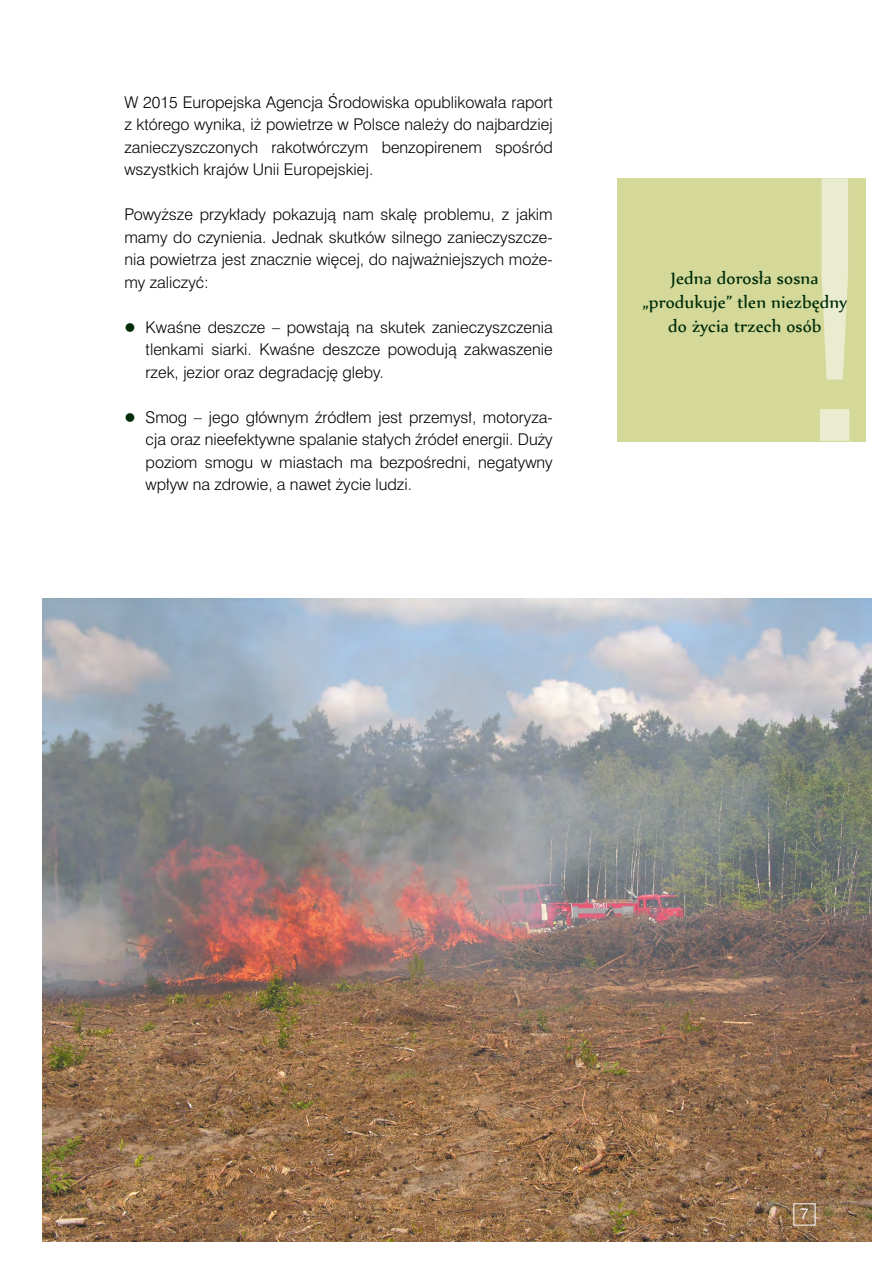
<style>
.page{position:relative;width:893px;height:1263px;background:#fff}
.page>*{position:absolute;margin:0;border:0;box-sizing:border-box;transform-origin:0 0}
.t1{font:331.5px "Swis 721 Lt Ex PL";color:#eaeccf}
.t2{font:20.25px/24px "Nyala";letter-spacing:.01em;color:#002d0a;text-align:center}
.t3{font:15px/22.5px "Swis 721 Lt PL";color:#000;text-align:justify}
.t4{font:13.5px "Swis 721 Lt Ex PL";color:#fff}
.s1{color:#002d0a}
</style>
<div class="page">
<div style="left:617px;top:178px;width:249px;height:264px;background:#d4d99a"></div>
<img style="left:43px;top:598px;width:829px;height:644px">
<p class="t3" style="left:124px;top:91px;width:430px">W 2015 Europejska Agencja Środowiska opublikowała raport z którego wynika, iż powietrze w Polsce należy do najbardziej zanieczyszczonych rakotwórczym benzopirenem spośród wszystkich krajów Unii Europejskiej.</p>
<p class="t3" style="left:124px;top:203px;width:430px">Powyższe przykłady pokazują nam skalę problemu, z jakim mamy do czynienia. Jednak skutków silnego zanieczyszcze&shy;nia powietrza jest znacznie więcej, do najważniejszych może&shy;my zaliczyć:</p>
<p class="t3" style="left:146px;top:316px;width:409px;text-indent:-21px"><span class="s1">●</span> Kwaśne deszcze – powstają na skutek zanieczyszczenia tlenkami siarki. Kwaśne deszcze powodują zakwaszenie rzek, jezior oraz degradację gleby.</p>
<p class="t3" style="left:146px;top:406px;width:409px;text-indent:-21px"><span class="s1">●</span> Smog – jego głównym źródłem jest przemysł, motoryza&shy;cja oraz nieefektywne spalanie stałych źródeł energii. Duży poziom smogu w miastach ma bezpośredni, negatywny wpływ na zdrowie, a nawet życie ludzi.</p>
<h1 class="t1" style="left:778px;top:96px;width:115px">!</h1>
<h2 class="t2" style="left:671px;top:265px;width:149px">Jedna dorosła sosna</h2>
<h2 class="t2" style="left:642px;top:300px;width:8px">”</h2>
<h2 class="t2" style="left:649px;top:289px;width:200px">produkuje” tlen niezbędny do życia trzech osób</h2>
<p class="t4" style="left:799px;top:1205px;width:11px">7</p>
</div>
